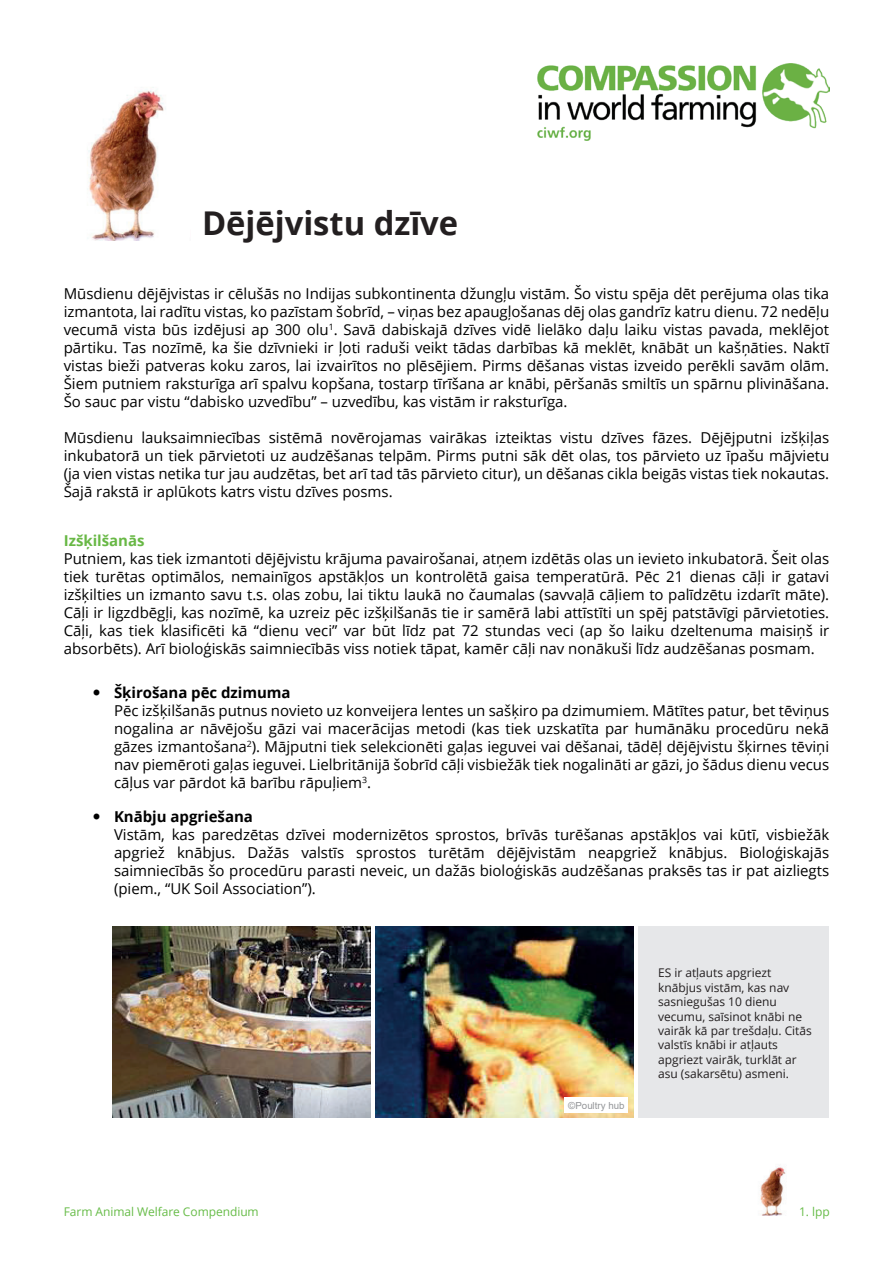
<style>
.page{position:relative;width:893px;height:1263px;background:#fff}
.page>*{position:absolute;margin:0;border:0;box-sizing:border-box;transform-origin:0 0}
.t1{font:700 32.7px "Open Sans";color:#231f20}
.t2{font:15px/18px "Open Sans";color:#000001;text-align:justify}
.t3{font:700 15px "Open Sans";color:#000001}
.t4{font:700 15px "Open Sans";color:#68b845}
.t5{font:12px/14.4px "Open Sans";color:#231f20}
.t6{font:12px "Open Sans";letter-spacing:-.005em;color:#67bc48}
.t7{font:9.75px "Arial";color:#939598}
</style>
<div class="page">
<div style="left:638px;top:926px;width:191px;height:191px;background:#e6e7e9"></div>
<img style="left:760px;top:1167px;width:26px;height:49px">
<img style="left:88px;top:87px;width:78px;height:153px">
<img style="left:112px;top:926px;width:258px;height:191px">
<img style="left:375px;top:926px;width:258px;height:191px">
<div style="left:564px;top:1097px;width:64px;height:15px;background:#fff"></div>
<img style="left:537px;top:64px;width:292px;height:76px">
<h1 class="t1" style="left:202px;top:200px;width:258px">Dējējvistu dzīve</h1>
<p class="t2" style="left:64px;top:285px;width:767px">Mūsdienu dējējvistas ir cēlušās no Indijas subkontinenta džungļu vistām. Šo vistu spēja dēt perējuma olas tika izmantota, lai radītu vistas, ko pazīstam šobrīd, – viņas bez apaugļošanas dēj olas gandrīz katru dienu. 72 nedēļu vecumā vista būs izdējusi ap 300 olu<sup>1</sup>. Savā dabiskajā dzīves vidē lielāko daļu laiku vistas pavada, meklējot pārtiku. Tas nozīmē, ka šie dzīvnieki ir ļoti raduši veikt tādas darbības kā meklēt, knābāt un kašņāties. Naktī vistas bieži patveras koku zaros, lai izvairītos no plēsējiem. Pirms dēšanas vistas izveido perēkli savām olām.<br>Šiem putniem raksturīga arī spalvu kopšana, tostarp tīrīšana ar knābi, pēršanās smiltīs un spārnu plivināšana.<br>Šo sauc par vistu “dabisko uzvedību” – uzvedību, kas vistām ir raksturīga.</p>
<p class="t2" style="left:64px;top:429px;width:767px">Mūsdienu lauksaimniecības sistēmā novērojamas vairākas izteiktas vistu dzīves fāzes. Dējējputni izšķiļas inkubatorā un tiek pārvietoti uz audzēšanas telpām. Pirms putni sāk dēt olas, tos pārvieto uz īpašu mājvietu (ja vien vistas netika tur jau audzētas, bet arī tad tās pārvieto citur), un dēšanas cikla beigās vistas tiek nokautas.<br>Šajā rakstā ir aplūkots katrs vistu dzīves posms.</p>
<p class="t4" style="left:64px;top:530px;width:82px">Izšķilšanās</p>
<p class="t2" style="left:64px;top:549px;width:767px">Putniem, kas tiek izmantoti dējējvistu krājuma pavairošanai, atņem izdētās olas un ievieto inkubatorā. Šeit olas tiek turētas optimālos, nemainīgos apstākļos un kontrolētā gaisa temperatūrā. Pēc 21 dienas cāļi ir gatavi izšķilties un izmanto savu t.s. olas zobu, lai tiktu laukā no čaumalas (savvaļā cāļiem to palīdzētu izdarīt māte).<br>Cāļi ir ligzdbēgļi, kas nozīmē, ka uzreiz pēc izšķilšanās tie ir samērā labi attīstīti un spēj patstāvīgi pārvietoties.<br>Cāļi, kas tiek klasificēti kā “dienu veci” var būt līdz pat 72 stundas veci (ap šo laiku dzeltenuma maisiņš ir absorbēts). Arī bioloģiskās saimniecībās viss notiek tāpat, kamēr cāļi nav nonākuši līdz audzēšanas posmam.</p>
<p class="t3" style="left:114px;top:682px;width:178px">Šķirošana pēc dzimuma</p>
<p class="t2" style="left:114px;top:701px;width:717px">Pēc izšķilšanās putnus novieto uz konveijera lentes un sašķiro pa dzimumiem. Mātītes patur, bet tēviņus nogalina ar nāvējošu gāzi vai macerācijas metodi (kas tiek uzskatīta par humānāku procedūru nekā gāzes izmantošana<sup>2</sup>). Mājputni tiek selekcionēti gaļas ieguvei vai dēšanai, tādēļ dējējvistu šķirnes tēviņi nav piemēroti gaļas ieguvei. Lielbritānijā šobrīd cāļi visbiežāk tiek nogalināti ar gāzi, jo šādus dienu vecus cāļus var pārdot kā barību rāpuļiem<sup>3</sup>.</p>
<p class="t3" style="left:114px;top:806px;width:140px">Knābju apgriešana</p>
<p class="t2" style="left:114px;top:825px;width:717px">Vistām, kas paredzētas dzīvei modernizētos sprostos, brīvās turēšanas apstākļos vai kūtī, visbiežāk apgriež knābjus. Dažās valstīs sprostos turētām dējējvistām neapgriež knābjus. Bioloģiskajās saimniecībās šo procedūru parasti neveic, un dažās bioloģiskās audzēšanas praksēs tas ir pat aizliegts (piem., “UK Soil Association”).</p>
<p class="t7" style="left:568px;top:1098px;width:58px">©Poultry hub</p>
<p class="t5" style="left:658px;top:965px;width:155px">ES ir atļauts apgriezt knābjus vistām, kas nav sasniegušas 10 dienu vecumu, saīsinot knābi ne vairāk kā par trešdaļu. Citās valstīs knābi ir atļauts apgriezt vairāk, turklāt ar asu (sakarsētu) asmeni.</p>
<p class="t6" style="left:64px;top:1203px;width:197px">Farm Animal Welfare Compendium</p>
<p class="t6" style="left:799px;top:1203px;width:32px">1. lpp</p>
</div>
